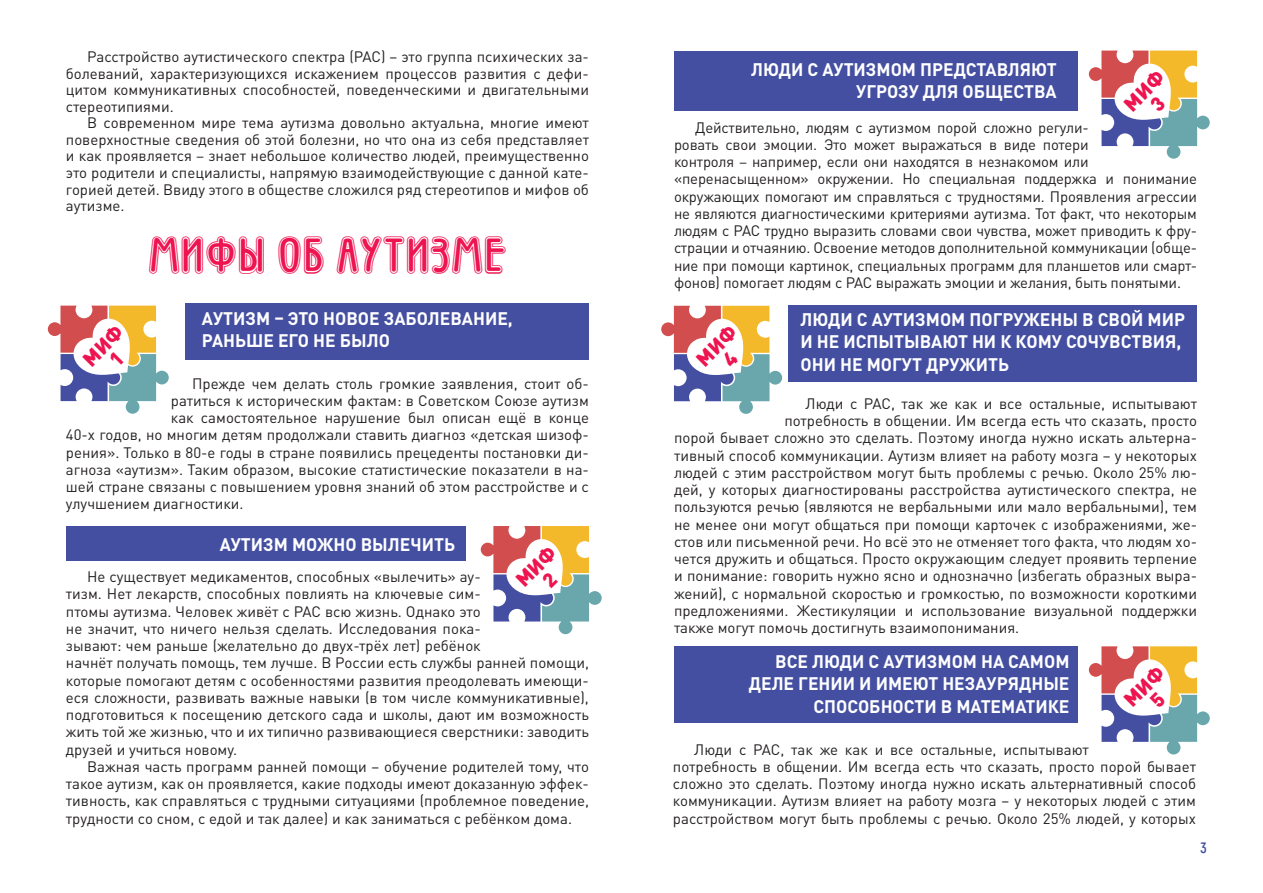
<style>
.page{position:relative;width:1263px;height:893px;background:#fff}
.page>*{position:absolute;margin:0;border:0;box-sizing:border-box;transform-origin:0 0}
.t1{font:45px "Wien Inline";letter-spacing:.02em;color:#ed1450}
.t2{font:900 20.1px/19px "DIN Pro";color:#ed1450;text-align:center}
.t3{font:700 18px/22.5px "DIN Pro";color:#fff}
.t4{font:15px/17.2px "DIN Pro";color:#231f20;text-align:justify}
.t5{font:700 15px "Akrobat";color:#444fa1}
.s1{font-family:"Myriad Pro"}
</style>
<div class="page">
<div style="left:185px;top:303px;width:404px;height:57px;background:#444fa1"></div>
<div style="left:66px;top:526px;width:400px;height:34px;background:#444fa1"></div>
<svg style="left:48px;top:306px;width:121px;height:108px"></svg>
<svg style="left:481px;top:526px;width:121px;height:108px"></svg>
<div style="left:789px;top:305px;width:408px;height:77px;background:#444fa1"></div>
<svg style="left:661px;top:306px;width:121px;height:108px"></svg>
<svg style="left:1089px;top:51px;width:121px;height:108px"></svg>
<svg style="left:1089px;top:646px;width:121px;height:108px"></svg>
<div style="left:674px;top:51px;width:404px;height:60px;background:#444fa1"></div>
<div style="left:674px;top:647px;width:404px;height:76px;background:#444fa1"></div>
<p class="t4" style="left:66px;top:48px;width:525px;line-height:16.5px;text-indent:21px">Расстройство аутистического спектра (РАС) – это группа психических за&shy;болеваний, характеризующихся искажением процессов развития с дефи&shy;цитом коммуникативных способностей, поведенческими и двигательными стереотипиями.</p>
<p class="t4" style="left:66px;top:114px;width:525px;line-height:16.5px;text-indent:21px">В современном мире тема аутизма довольно актуальна, многие имеют поверхностные сведения об этой болезни, но что она из себя представляет и как проявляется <span class="s1">–</span> знает небольшое количество людей, преимущественно это родители и специалисты, напрямую взаимодействующие с данной кате&shy;горией детей. Ввиду этого в обществе сложился ряд стереотипов и мифов об аутизме.</p>
<h2 class="t2" style="left:79px;top:355px;width:49px;rotate:-45deg">МИФ<br>1</h2>
<h1 class="t1" style="left:149px;top:228px;width:359px">МИФЫ ОБ АУТИЗМЕ</h1>
<p class="t3" style="left:202px;top:306px;width:312px">АУТИЗМ – ЭТО НОВОЕ ЗАБОЛЕВАНИЕ,<br>РАНЬШЕ ЕГО НЕ БЫЛО</p>
<p class="t4" style="left:192px;top:374px;width:398px">Прежде чем делать столь громкие заявления, стоит об-</p>
<p class="t4" style="left:171px;top:391px;width:419px">ратиться к историческим фактам: в Советском Союзе аутизм</p>
<p class="t4" style="left:171px;top:408px;width:419px">как самостоятельное нарушение был описан ещё в конце</p>
<p class="t4" style="left:66px;top:426px;width:524px">40-х годов, но многим детям продолжали ставить диагноз «детская шизоф-</p>
<p class="t4" style="left:66px;top:443px;width:524px">рения». Только в 80-е годы в стране появились прецеденты постановки ди-</p>
<p class="t4" style="left:66px;top:460px;width:524px">агноза «аутизм». Таким образом, высокие статистические показатели в на-</p>
<p class="t4" style="left:66px;top:477px;width:524px">шей стране связаны с повышением уровня знаний об этом расстройстве и с</p>
<p class="t4" style="left:66px;top:495px;width:179px">улучшением диагностики.</p>
<p class="t3" style="left:220px;top:532px;width:237px">АУТИЗМ МОЖНО ВЫЛЕЧИТЬ</p>
<h2 class="t2" style="left:512px;top:576px;width:49px;rotate:-45deg">МИФ<br>2</h2>
<p class="t4" style="left:66px;top:567px;width:525px;text-align:left;text-indent:21px">Не существует медикаментов, способных «вылечить» ау-<br>тизм. Нет лекарств, способных повлиять на ключевые сим-<br>птомы аутизма. Человек живёт с РАС всю жизнь. Однако это<br>не значит, что ничего нельзя сделать. Исследования пока-<br>зывают: чем раньше (желательно до двух-трёх лет) ребёнок<br>начнёт получать помощь, тем лучше. В России есть службы ранней помощи, которые помогают детям с особенностями развития преодолевать имеющи&shy;еся сложности, развивать важные навыки (в том числе коммуникативные), подготовиться к посещению детского сада и школы, дают им возможность жить той же жизнью, что и их типично развивающиеся сверстники: заводить друзей и учиться новому.</p>
<p class="t4" style="left:66px;top:757px;width:525px;text-indent:21px">Важная часть программ ранней помощи – обучение родителей тому, что такое аутизм, как он проявляется, какие подходы имеют доказанную эффек&shy;тивность, как справляться с трудными ситуациями (проблемное поведение, трудности со сном, с едой и так далее) и как заниматься с ребёнком дома.</p>
<p class="t3" style="left:751px;top:57px;width:307px;text-align:right">ЛЮДИ С АУТИЗМОМ ПРЕДСТАВЛЯЮТ<br>УГРОЗУ ДЛЯ ОБЩЕСТВА</p>
<p class="t4" style="left:674px;top:118px;width:525px;text-align:left;text-indent:21px">Действительно, людям с аутизмом порой сложно регули-<br>ровать свои эмоции. Это может выражаться в виде потери<br>контроля <span class="s1">–</span> например, если они находятся в незнакомом или «перенасыщенном» окружении. Но специальная поддержка и понимание окружающих помогают им справляться с трудностями. Проявления агрессии не являются диагностическими критериями аутизма. Тот факт, что некоторым людям с РАС трудно выразить словами свои чувства, может приводить к фру&shy;страции и отчаянию. Освоение методов дополнительной коммуникации (обще&shy;ние при помощи картинок, специальных программ для планшетов или смарт&shy;фонов) помогает людям с РАС выражать эмоции и желания, быть понятыми.</p>
<p class="t3" style="left:800px;top:307px;width:386px">ЛЮДИ С АУТИЗМОМ ПОГРУЖЕНЫ В СВОЙ МИР<br>И НЕ ИСПЫТЫВАЮТ НИ К КОМУ СОЧУВСТВИЯ,<br>ОНИ НЕ МОГУТ ДРУЖИТЬ</p>
<p class="t4" style="left:806px;top:394px;width:393px">Люди с РАС, так же как и все остальные, испытывают</p>
<p class="t4" style="left:784px;top:411px;width:414px">потребность в общении. Им всегда есть что сказать, просто</p>
<p class="t4" style="left:674px;top:429px;width:524px">порой бывает сложно это сделать. Поэтому иногда нужно искать альтерна-</p>
<p class="t4" style="left:674px;top:446px;width:524px">тивный способ коммуникации. Аутизм влияет на работу мозга – у некоторых</p>
<p class="t4" style="left:674px;top:463px;width:524px">людей с этим расстройством могут быть проблемы с речью. Около 25% лю-</p>
<p class="t4" style="left:674px;top:480px;width:525px">дей, у которых диагностированы расстройства аутистического спектра, не</p>
<p class="t4" style="left:674px;top:498px;width:525px">пользуются речью (являются не вербальными или мало вербальными), тем</p>
<p class="t4" style="left:674px;top:515px;width:524px">не менее они могут общаться при помощи карточек с изображениями, же-</p>
<p class="t4" style="left:674px;top:532px;width:524px">стов или письменной речи. Но всё это не отменяет того факта, что людям хо-</p>
<p class="t4" style="left:674px;top:549px;width:525px">чется дружить и общаться. Просто окружающим следует проявить терпение</p>
<p class="t4" style="left:674px;top:567px;width:524px">и понимание: говорить нужно ясно и однозначно (избегать образных выра-</p>
<p class="t4" style="left:674px;top:584px;width:524px">жений), с нормальной скоростью и громкостью, по возможности короткими</p>
<p class="t4" style="left:674px;top:601px;width:524px">предложениями. Жестикуляции и использование визуальной поддержки</p>
<p class="t4" style="left:674px;top:618px;width:347px">также могут помочь достигнуть взаимопонимания.</p>
<p class="t3" style="left:749px;top:649px;width:322px;text-align:right">ВСЕ ЛЮДИ С АУТИЗМОМ НА САМОМ<br>ДЕЛЕ ГЕНИИ И ИМЕЮТ НЕЗАУРЯДНЫЕ<br>СПОСОБНОСТИ В МАТЕМАТИКЕ</p>
<p class="t4" style="left:673px;top:740px;width:525px;text-align:left;text-indent:21px">Люди с РАС, так же как и все остальные, испытывают<br>потребность в общении. Им всегда есть что сказать, просто порой бывает сложно это сделать. Поэтому иногда нужно искать альтернативный способ коммуникации. Аутизм влияет на работу мозга – у некоторых людей с этим расстройством могут быть проблемы с речью. Около 25% людей, у которых</p>
<h2 class="t2" style="left:1120px;top:100px;width:49px;rotate:-45deg">МИФ<br>3</h2>
<h2 class="t2" style="left:692px;top:355px;width:49px;rotate:-45deg">МИФ<br>4</h2>
<h2 class="t2" style="left:1120px;top:696px;width:49px;rotate:-45deg">МИФ<br>5</h2>
<p class="t5" style="left:1200px;top:838px;width:8px">3</p>
</div>
